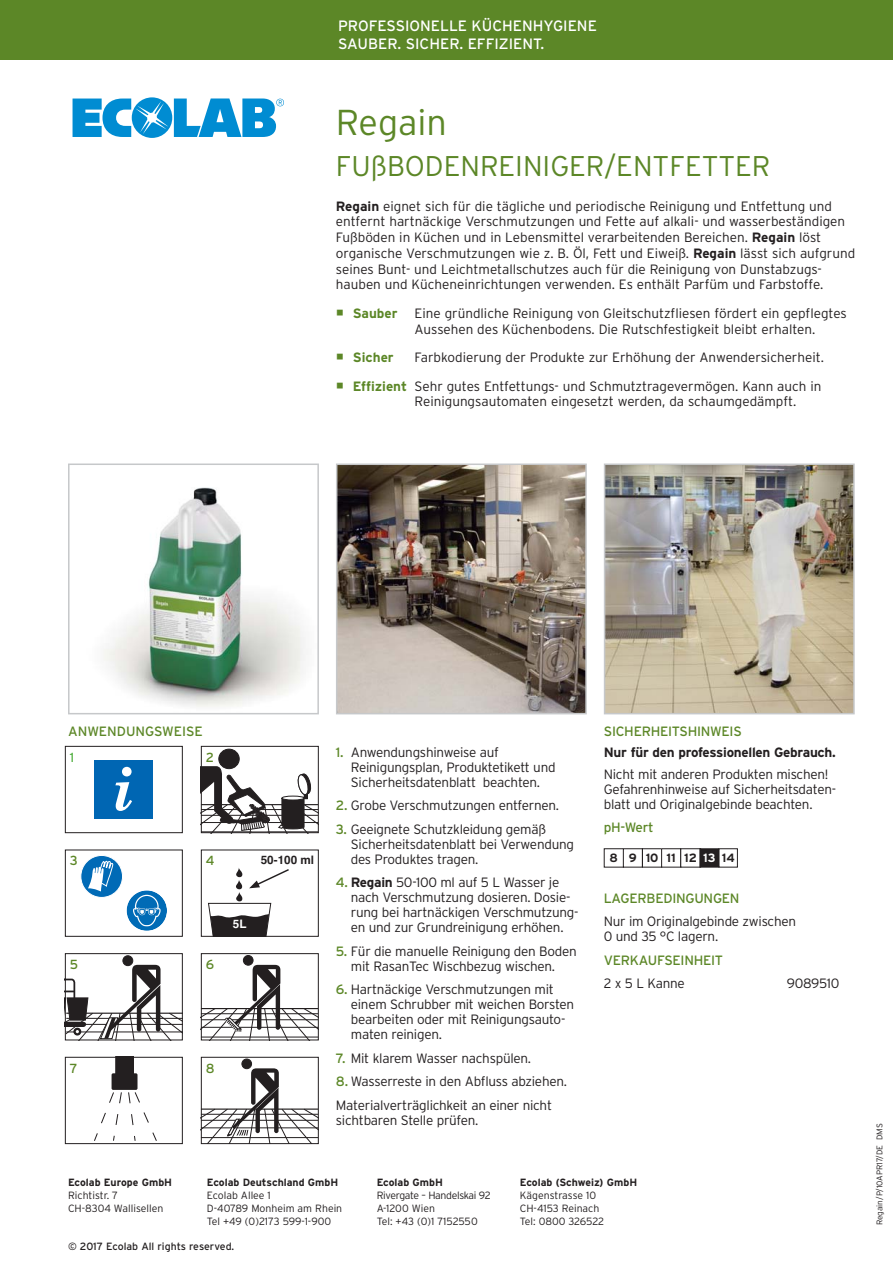
<style>
.page{position:relative;width:893px;height:1263px;background:#fff}
.page>*{position:absolute;margin:0;border:0;box-sizing:border-box;transform-origin:0 0}
.t1{font:300 36px "Interstate";color:#5c8727}
.t2{font:300 28.5px "Interstate";color:#5c8727}
.t3{font:15px/18px "Interstate";color:#fff}
.t4{font:300 13.5px/15px "Interstate";letter-spacing:-.02em;color:#231f20}
.t5{font:300 13.5px/15.8px "Interstate";color:#231f20}
.t6{font:13.5px "Interstate";letter-spacing:-.02em;color:#5c8727}
.t7{font:700 13.5px "Interstate";letter-spacing:-.02em;color:#231f20}
.t8{font:13.5px "Interstate";color:#5c8727}
.t9{font:700 13.5px "Interstate";color:#5c8727}
.t10{font:13.2px "Interstate";color:#5c8727}
.t11{font:13.2px "Interstate";color:#55b145}
.t12{font:700 12px "Interstate";color:#231f20}
.t13{font:700 11.7px "Helvetica";color:#231f20}
.t14{font:700 11.7px "Helvetica";color:#fff}
.t15{font:300 10.5px/12.6px "Interstate";color:#231f20}
.t16{font:700 10.5px "Interstate";color:#231f20}
.t17{font:300 10.5px/12.6px "Interstate";letter-spacing:-.03em;color:#231f20}
.t18{font:10.5px "Interstate";color:#231f20}
.t19{font:300 8.25px "Interstate";color:#231f20}
.s1{font-weight:700}
.s2{font-weight:700;color:#5c8727}
.s3{font-weight:400;color:#5c8727}
.s4{color:#fff}
</style>
<div class="page">
<div style="left:0;top:0;width:893px;height:60px;background:#5c8727"></div>
<svg style="left:73px;top:97px;width:211px;height:41px"></svg>
<img style="left:103px;top:487px;width:202px;height:220px">
<div style="left:68px;top:463px;width:251px;height:251px;border:2px solid #c6c8ca"></div>
<div style="left:242px;top:1059px;width:10px;height:10px;background:#231f20;border-radius:50%"></div>
<div style="left:242px;top:1059px;width:10px;height:10px;border:1px solid #231f20;border-radius:50%"></div>
<svg style="left:203px;top:1068px;width:114px;height:74px"></svg>
<div style="left:201px;top:1057px;width:118px;height:87px;border:1px solid #231f20"></div>
<div style="left:243px;top:955px;width:10px;height:10px;background:#231f20;border-radius:50%"></div>
<div style="left:243px;top:955px;width:10px;height:10px;border:1px solid #231f20;border-radius:50%"></div>
<svg style="left:203px;top:965px;width:114px;height:73px"></svg>
<div style="left:201px;top:953px;width:118px;height:87px;border:1px solid #231f20"></div>
<svg style="left:94px;top:1059px;width:63px;height:82px"></svg>
<div style="left:65px;top:1057px;width:118px;height:87px;border:1px solid #231f20"></div>
<div style="left:123px;top:955px;width:10px;height:11px;border:1px solid #231f20;border-radius:50%"></div>
<div style="left:123px;top:956px;width:10px;height:10px;background:#231f20;border-radius:50%"></div>
<svg style="left:67px;top:965px;width:114px;height:73px"></svg>
<div style="left:65px;top:953px;width:118px;height:87px;border:1px solid #231f20"></div>
<div style="left:201px;top:850px;width:118px;height:87px;border:1px solid #231f20"></div>
<svg style="left:208px;top:868px;width:82px;height:69px"></svg>
<div style="left:219px;top:749px;width:20px;height:20px;background:#231f20;border-radius:50%"></div>
<div style="left:218px;top:749px;width:22px;height:20px;border:1px solid #231f20;border-radius:50%"></div>
<svg style="left:203px;top:766px;width:114px;height:65px"></svg>
<div style="left:201px;top:746px;width:118px;height:87px;border:1px solid #231f20"></div>
<div style="left:65px;top:746px;width:118px;height:87px;border:1px solid #231f20"></div>
<div style="left:95px;top:760px;width:58px;height:58px;background:#0066b3"></div>
<svg style="left:115px;top:767px;width:17px;height:44px"></svg>
<div style="left:65px;top:850px;width:118px;height:87px;border:1px solid #231f20"></div>
<svg style="left:81px;top:855px;width:42px;height:42px"></svg>
<div style="left:80px;top:855px;width:43px;height:43px;border:1px solid #fff;border-radius:50%"></div>
<svg style="left:88px;top:861px;width:25px;height:30px"></svg>
<div style="left:127px;top:890px;width:40px;height:41px;background:#006bb6;border-radius:50%"></div>
<svg style="left:133px;top:895px;width:28px;height:31px"></svg>
<img style="left:607px;top:466px;width:245px;height:245px">
<div style="left:604px;top:463px;width:251px;height:251px;border:2px solid #c6c8ca"></div>
<img style="left:339px;top:466px;width:245px;height:245px">
<div style="left:336px;top:463px;width:251px;height:251px;border:2px solid #c6c8ca"></div>
<div style="left:604px;top:848px;width:20px;height:19px;border:1px solid #231f20"></div>
<div style="left:623px;top:848px;width:20px;height:19px;border:1px solid #231f20"></div>
<div style="left:642px;top:848px;width:20px;height:19px;border:1px solid #231f20"></div>
<div style="left:661px;top:848px;width:20px;height:19px;border:1px solid #231f20"></div>
<div style="left:680px;top:848px;width:21px;height:19px;border:1px solid #231f20"></div>
<div style="left:700px;top:849px;width:18px;height:18px;background:#231f20"></div>
<div style="left:699px;top:848px;width:20px;height:19px;border:1px solid #231f20"></div>
<div style="left:719px;top:848px;width:19px;height:19px;border:1px solid #231f20"></div>
<p class="t3" style="left:338px;top:18px;width:260px">PROFESSIONELLE KÜCHENHYGIENE<br>SAUBER. SICHER. EFFIZIENT.</p>
<h1 class="t1" style="left:336px;top:109px;width:113px">Regain</h1>
<h2 class="t2" style="left:336px;top:156px;width:436px">FUßBODENREINIGER/ENTFETTER</h2>
<p class="t5" style="left:336px;top:199px;width:521px"><span class="s1">Regain</span> eignet sich für die tägliche und periodische Reinigung und Entfettung und entfernt hartnäckige Verschmutzungen und Fette auf alkali- und wasserbeständigen Fußböden in Küchen und in Lebensmittel verarbeitenden Bereichen. <span class="s1">Regain</span> löst organische Verschmutzungen wie z. B. Öl, Fett und Eiweiß. <span class="s1">Regain</span> lässt sich aufgrund seines Bunt- und Leichtmetallschutzes auch für die Reinigung von Dunstabzugs&shy;hauben und Kücheneinrichtungen verwenden. Es enthält Parfüm und Farbstoffe.</p>
<p class="t9" style="left:353px;top:308px;width:46px">Sauber</p>
<p class="t5" style="left:415px;top:306px;width:434px">Eine gründliche Reinigung von Gleitschutzfliesen fördert ein gepflegtes<br>Aussehen des Küchenbodens. Die Rutschfestigkeit bleibt erhalten.</p>
<p class="t9" style="left:353px;top:352px;width:42px">Sicher</p>
<p class="t5" style="left:353px;top:344px;width:473px;line-height:28.5px;text-align:right">Farbkodierung der Produkte zur Erhöhung der Anwendersicherheit.<br><span class="s2">Effizient</span> Sehr gutes Entfettungs- und Schmutztragevermögen. Kann auch in</p>
<p class="t5" style="left:415px;top:395px;width:383px">Reinigungsautomaten eingesetzt werden, da schaumgedämpft.</p>
<p class="t8" style="left:68px;top:726px;width:136px">ANWENDUNGSWEISE</p>
<p class="t11" style="left:70px;top:750px;width:6px">1</p>
<p class="t10" style="left:206px;top:750px;width:10px">2</p>
<p class="t10" style="left:70px;top:853px;width:10px">3</p>
<p class="t10" style="left:70px;top:957px;width:10px">5</p>
<p class="t10" style="left:206px;top:853px;width:10px">4</p>
<p class="t13" style="left:261px;top:853px;width:55px">50-100 ml</p>
<p class="t10" style="left:206px;top:957px;width:10px">6</p>
<p class="t14" style="left:233px;top:917px;width:15px">5L</p>
<p class="t10" style="left:70px;top:1060px;width:9px">7</p>
<p class="t10" style="left:206px;top:1060px;width:10px">8</p>
<p class="t4" style="left:351px;top:745px;width:206px;text-indent:-15px"><span class="s3">1.</span> Anwendungshinweise auf<br>Reinigungsplan, Produktetikett und<br>Sicherheitsdatenblatt beachten.</p>
<p class="t4" style="left:336px;top:799px;width:225px"><span class="s3">2.</span> Grobe Verschmutzungen entfernen.</p>
<p class="t4" style="left:351px;top:822px;width:225px;text-indent:-15px"><span class="s3">3.</span> Geeignete Schutzkleidung gemäß<br>Sicherheitsdatenblatt bei Verwendung des Produktes tragen.</p>
<p class="t4" style="left:351px;top:876px;width:229px;text-indent:-15px"><span class="s3">4.</span> <span class="s1">Regain</span> 50-100 ml auf 5 L Wasser je nach Verschmutzung dosieren. Dosie&shy;rung bei hartnäckigen Verschmutzung&shy;en und zur Grundreinigung erhöhen.</p>
<p class="t4" style="left:336px;top:944px;width:242px;text-align:center"><span class="s3">5.</span> Für die manuelle Reinigung den Boden mit RasanTec Wischbezug wischen.</p>
<p class="t4" style="left:351px;top:983px;width:225px;text-indent:-15px"><span class="s3">6.</span> Hartnäckige Verschmutzungen mit einem Schrubber mit weichen Borsten bearbeiten oder mit Reinigungsauto&shy;maten reinigen.</p>
<p class="t4" style="left:336px;top:1051px;width:197px"><span class="s3">7.</span> Mit klarem Wasser nachspülen.</p>
<p class="t4" style="left:336px;top:1071px;width:233px;line-height:23.5px"><span class="s3">8.</span> Wasserreste in den Abfluss abziehen.<br>Materialverträglichkeit an einer nicht</p>
<p class="t4" style="left:336px;top:1113px;width:144px">sichtbaren Stelle prüfen.</p>
<p class="t6" style="left:604px;top:726px;width:139px">SICHERHEITSHINWEIS</p>
<p class="t7" style="left:604px;top:747px;width:234px">Nur für den professionellen Gebrauch.</p>
<p class="t4" style="left:604px;top:767px;width:234px">Nicht mit anderen Produkten mischen!<br>Gefahrenhinweise auf Sicherheitsdaten&shy;blatt und Originalgebinde beachten.</p>
<p class="t6" style="left:604px;top:822px;width:51px">pH-Wert</p>
<p class="t12" style="left:610px;top:853px;width:127px">8 9 10 11 12<span class="s4">13</span>14</p>
<p class="t6" style="left:604px;top:893px;width:137px">LAGERBEDINGUNGEN</p>
<p class="t4" style="left:604px;top:915px;width:194px">Nur im Originalgebinde zwischen<br>0 und 35 °C lagern.</p>
<p class="t6" style="left:604px;top:955px;width:121px">VERKAUFSEINHEIT</p>
<p class="t4" style="left:604px;top:977px;width:83px">2 x 5 L Kanne</p>
<p class="t4" style="left:787px;top:977px;width:54px">9089510</p>
<p class="t16" style="left:68px;top:1179px;width:106px">Ecolab Europe GmbH</p>
<p class="t15" style="left:68px;top:1190px;width:97px">Richtistr. 7<br>CH-8304 Wallisellen</p>
<p class="t16" style="left:207px;top:1179px;width:133px">Ecolab Deutschland GmbH</p>
<p class="t15" style="left:207px;top:1190px;width:137px">Ecolab Allee 1<br>D-40789 Monheim am Rhein</p>
<p class="t15" style="left:207px;top:1216px;width:126px">Tel +49 (0)2173 599-1-900</p>
<p class="t18" style="left:68px;top:1242px;width:168px">© 2017 Ecolab All rights reserved.</p>
<p class="t16" style="left:377px;top:1179px;width:68px">Ecolab GmbH</p>
<p class="t17" style="left:377px;top:1190px;width:115px">Rivergate – Handelskai 92<br>A-1200 Wien</p>
<p class="t15" style="left:377px;top:1216px;width:103px">Tel: +43 (0)1 7152550</p>
<p class="t16" style="left:520px;top:1179px;width:119px">Ecolab (Schweiz) GmbH</p>
<p class="t15" style="left:520px;top:1190px;width:81px">Kägenstrasse 10<br>CH-4153 Reinach</p>
<p class="t15" style="left:520px;top:1216px;width:86px">Tel: 0800 326522</p>
<p class="t19" style="left:876px;top:1225px;width:103px;rotate:-90deg">Regain/P/10APR17/DE DMS</p>
</div>
